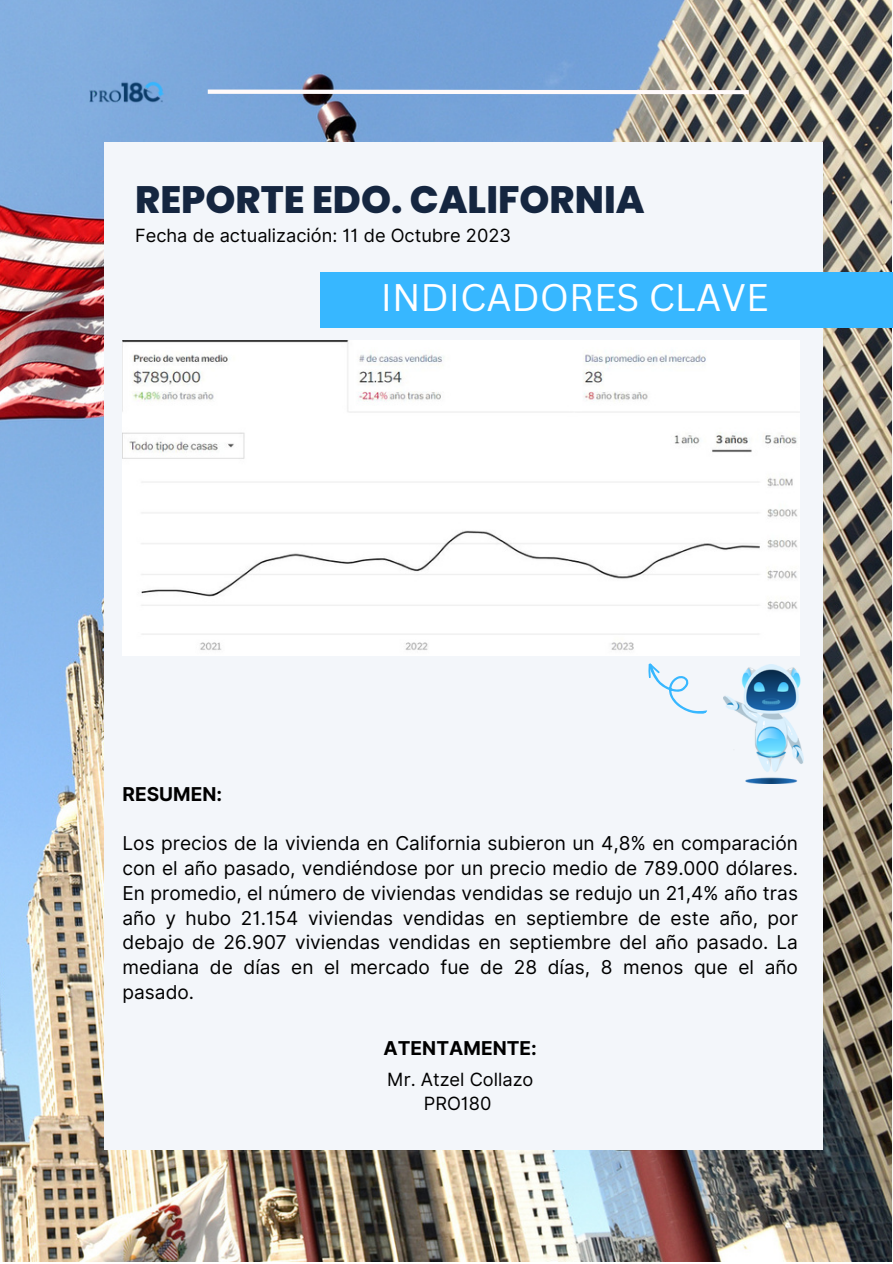
<style>
.page{position:relative;width:893px;height:1264px;background:#fff}
.page>*{position:absolute;margin:0;border:0;box-sizing:border-box;transform-origin:0 0}
.t1{font:800 38.1px "Poppins";color:#152640}
.t2{font:37.5px "Canva Sans";color:#fff}
.t3{font:19.05px/24.8px "Inter";color:#000;text-align:justify}
.t4{font:700 19.05px "Inter";color:#000}
.t5{font:18.15px "Inter";color:#000}
</style>
<div class="page">
<img style="left:0;top:0;width:891px;height:1261px">
<div style="left:104px;top:142px;width:718px;height:1007px;background:#f3f6fa"></div>
<hr style="left:208px;top:90px;width:540px;height:4px;background:#fffafa">
<img style="left:89px;top:78px;width:78px;height:27px">
<div style="left:320px;top:272px;width:572px;height:55px;background:#37b7ff"></div>
<svg style="left:648px;top:663px;width:59px;height:50px"></svg>
<img style="left:723px;top:664px;width:80px;height:119px">
<img style="left:122px;top:341px;width:677px;height:315px">
<p class="t1" style="left:135px;top:173px;width:511px">REPORTE EDO. CALIFORNIA</p>
<p class="t5" style="left:135px;top:224px;width:377px">Fecha de actualización: 11 de Octubre 2023</p>
<p class="t2" style="left:381px;top:270px;width:389px">INDICADORES CLAVE</p>
<p class="t4" style="left:122px;top:782px;width:101px">RESUMEN:</p>
<p class="t3" style="left:122px;top:831px;width:677px">Los precios de la vivienda en California subieron un 4,8% en comparación con el año pasado, vendiéndose por un precio medio de 789.000 dólares.<br>En promedio, el número de viviendas vendidas se redujo un 21,4% año tras año y hubo 21.154 viviendas vendidas en septiembre de este año, por debajo de 26.907 viviendas vendidas en septiembre del año pasado. La mediana de días en el mercado fue de 28 días, 8 menos que el año pasado.</p>
<p class="t4" style="left:383px;top:1036px;width:155px">ATENTAMENTE:</p>
<p class="t5" style="left:387px;top:1068px;width:148px">Mr. Atzel Collazo</p>
<p class="t5" style="left:424px;top:1092px;width:69px">PRO180</p>
</div>
